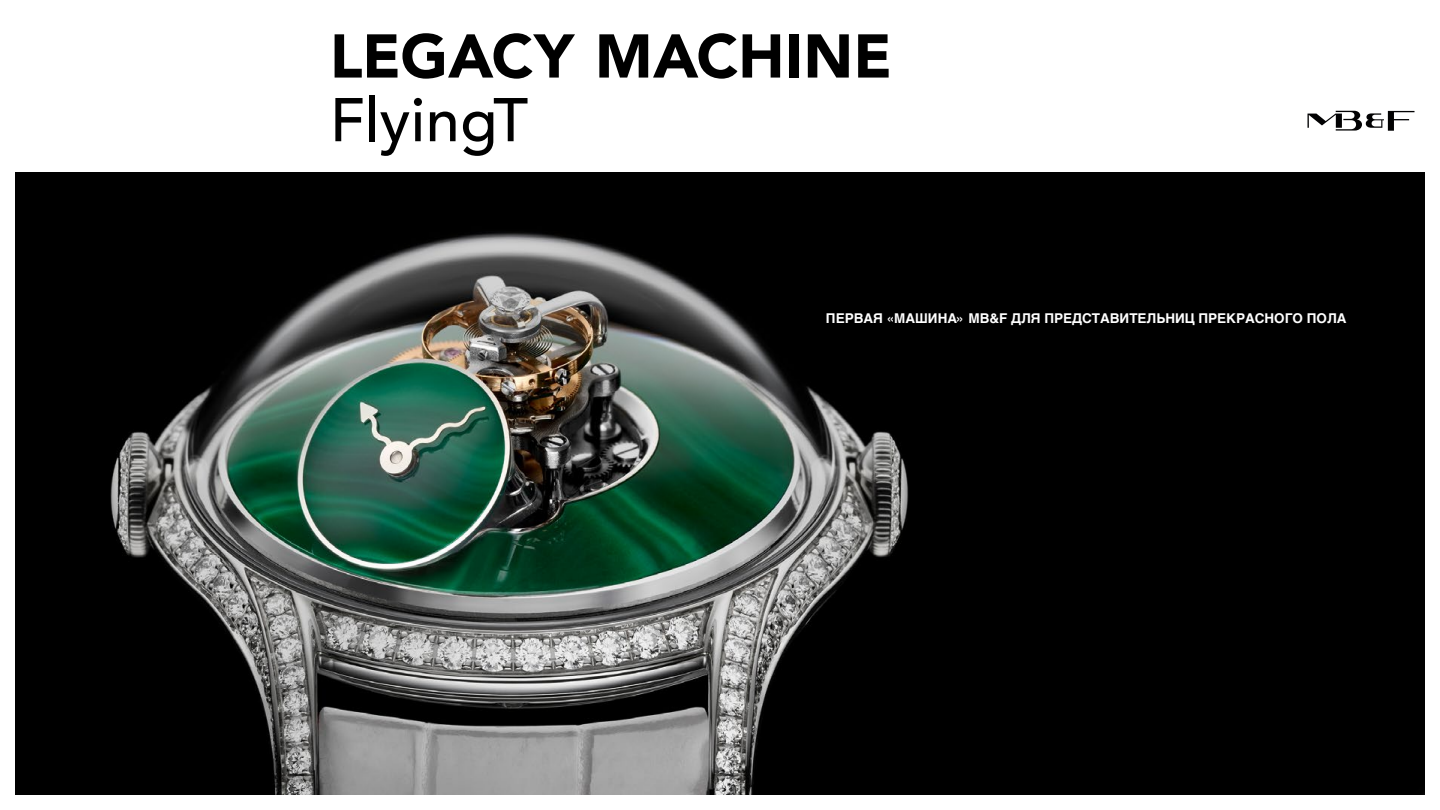
<style>
.page{position:relative;width:1440px;height:810px;background:#fff}
.page>*{position:absolute;margin:0;border:0;box-sizing:border-box;transform-origin:0 0}
.t1{font:900 61.05px "Avenir LT Std";letter-spacing:.005em;color:#000}
.t2{font:500 61.05px "Avenir LT Std";letter-spacing:.01em;color:#000}
.t3{font:700 13.5px "Helvetica";color:#fff}
</style>
<div class="page">
<img style="left:15px;top:172px;width:1194px;height:623px">
<div style="left:981px;top:175px;width:444px;height:620px;background:#000"></div>
<svg style="left:1307px;top:111px;width:108px;height:20px"></svg>
<h1 class="t1" style="left:330px;top:19px;width:564px">LEGACY MACHINE</h1>
<h1 class="t2" style="left:330px;top:85px;width:200px">FlyingT</h1>
<p class="t3" style="left:826px;top:308px;width:522px">ПЕРВАЯ «МАШИНА» MB&amp;F ДЛЯ ПРЕДСТАВИТЕЛЬНИЦ ПРЕКРАСНОГО ПОЛА</p>
</div>
